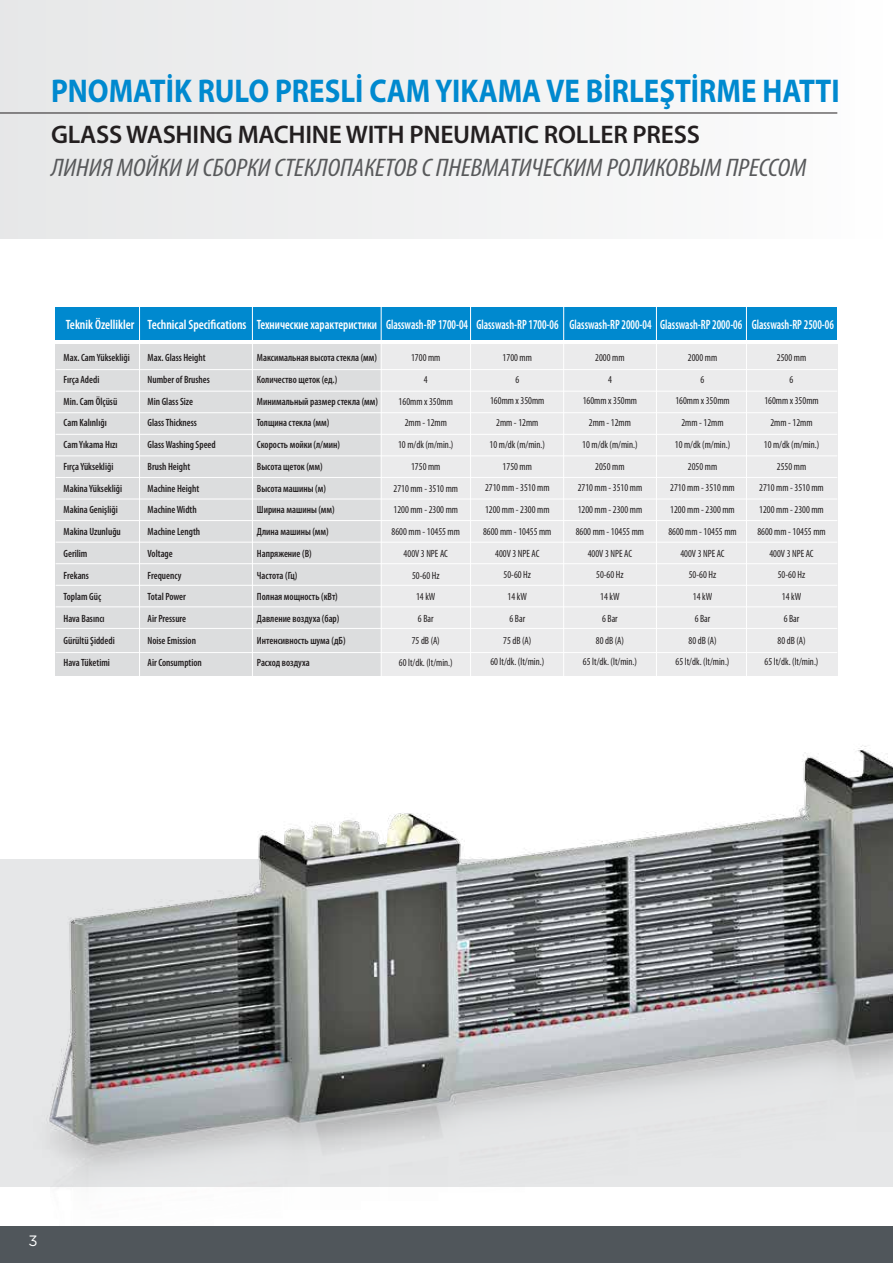
<style>
.page{position:relative;width:893px;height:1263px;background:#fff}
.page>*{position:absolute;margin:0;border:0;box-sizing:border-box;transform-origin:0 0}
.t1{font:700 33px "Myriad Pro";color:#0089cf;scale:.88 1}
.t2{font:italic condensed 25.5px "Myriad Pro";color:#58595b;scale:1.1 1}
.t3{font:600 25.5px "Myriad Pro";letter-spacing:-.01em;color:#231f20}
.t4{font:15px "Gotham";color:#fff}
.t5{font:600 condensed 13.5px "Myriad Pro";color:#fff;scale:.95 1}
.t6{font:condensed 10.5px/21.8px "Myriad Pro";color:#231f20;text-align:center;scale:.95 1}
.t7{font:600 condensed 10.5px/21.8px "Myriad Pro";color:#231f20;scale:.95 1}
</style>
<div class="page">
<div style="left:0;top:0;width:893px;height:239px;background:#f1f2f2"></div>
<hr style="left:0;top:113px;width:837px;height:1px;background:#231f20">
<img style="left:7px;top:745px;width:886px;height:482px">
<div style="left:0;top:1227px;width:893px;height:36px;background:#50565b"></div>
<div style="left:377px;top:344px;width:460px;height:331px;background:#ebebec"></div>
<div style="left:56px;top:344px;width:325px;height:331px;background:#dcddde"></div>
<div style="left:56px;top:307px;width:781px;height:33px;background:#0089cf"></div>
<hr style="left:56px;top:369px;width:781px;height:1px;background:#fff">
<hr style="left:56px;top:391px;width:781px;height:1px;background:#fff">
<hr style="left:56px;top:412px;width:781px;height:1px;background:#fff">
<hr style="left:56px;top:434px;width:781px;height:1px;background:#fff">
<hr style="left:56px;top:455px;width:781px;height:1px;background:#fff">
<hr style="left:56px;top:477px;width:781px;height:1px;background:#fff">
<hr style="left:56px;top:499px;width:781px;height:1px;background:#fff">
<hr style="left:56px;top:520px;width:781px;height:1px;background:#fff">
<hr style="left:56px;top:542px;width:781px;height:1px;background:#fff">
<hr style="left:56px;top:563px;width:781px;height:1px;background:#fff">
<hr style="left:56px;top:585px;width:781px;height:1px;background:#fff">
<hr style="left:56px;top:606px;width:781px;height:1px;background:#fff">
<hr style="left:56px;top:628px;width:781px;height:1px;background:#fff">
<hr style="left:139px;top:299px;width:1px;height:379px;background:#fff">
<hr style="left:252px;top:299px;width:1px;height:379px;background:#fff">
<hr style="left:381px;top:299px;width:1px;height:379px;background:#fff">
<hr style="left:470px;top:299px;width:1px;height:379px;background:#fff">
<hr style="left:563px;top:299px;width:1px;height:379px;background:#fff">
<hr style="left:656px;top:299px;width:1px;height:379px;background:#fff">
<hr style="left:746px;top:299px;width:1px;height:379px;background:#fff">
<hr style="left:56px;top:652px;width:781px;height:1px;background:#fff">
<h1 class="t1" style="left:51px;top:69px;width:898px">PNOMATİK RULO PRESLİ CAM YIKAMA VE BİRLEŞTİRME HATTI</h1>
<h2 class="t3" style="left:51px;top:121px;width:650px">GLASS WASHING MACHINE WITH PNEUMATIC ROLLER PRESS</h2>
<h2 class="t2" style="left:51px;top:152px;width:688px">ЛИНИЯ МОЙКИ И СБОРКИ СТЕКЛОПАКЕТОВ С ПНЕВМАТИЧЕСКИМ РОЛИКОВЫМ ПРЕССОМ</h2>
<p class="t5" style="left:66px;top:317px;width:810px">Teknik Özellikler Technical Specifications Технические характеристики Glasswash-RP 1700-04 Glasswash-RP 1700-06 Glasswash-RP 2000-04 Glasswash-RP 2000-06 Glasswash-RP 2500-06</p>
<p class="t7" style="left:64px;top:347px;width:71px">Max. Cam Yüksekliği<br>Fırça Adedi<br>Min. Cam Ölçüsü<br>Cam Kalınlığı<br>Cam Yıkama Hızı<br>Fırça Yüksekliği<br>Makina Yüksekliği<br>Makina Genişliği<br>Makina Uzunluğu<br>Gerilim<br>Frekans<br>Toplam Güç<br>Hava Basıncı<br>Gürültü Şiddedi<br>Hava Tüketimi</p>
<p class="t7" style="left:148px;top:347px;width:73px">Max. Glass Height<br>Number of Brushes<br>Min Glass Size<br>Glass Thickness<br>Glass Washing Speed<br>Brush Height<br>Machine Height<br>Machine Width<br>Machine Length<br>Voltage<br>Frequency<br>Total Power<br>Air Pressure<br>Noise Emission<br>Air Consumption</p>
<p class="t7" style="left:257px;top:347px;width:129px">Максимальная высота стекла (мм)<br>Количество щеток (ед.)<br>Минимальный размер стекла (мм)<br>Толщина стекла (мм)<br>Скорость мойки (л/мин)<br>Высота щеток (мм)<br>Высота машины (м)<br>Ширина машины (мм)<br>Длина машины (мм)<br>Напряжение (В)<br>Частота (Гц)<br>Полная мощность (кВт)<br>Давление воздуха (бар)<br>Интенсивность шума (дБ)<br>Расход воздуха</p>
<p class="t6" style="left:392px;top:347px;width:73px">1700 mm<br>4<br>160mm x 350mm<br>2mm - 12mm<br>10 m/dk (m/min.)<br>1750 mm<br>2710 mm - 3510 mm<br>1200 mm - 2300 mm<br>8600 mm - 10455 mm<br>400V 3 NPE AC<br>50-60 Hz<br>14 kW<br>6 Bar<br>75 dB (A)<br>60 lt/dk. (lt/min.)</p>
<p class="t6" style="left:483px;top:347px;width:73px">1700 mm<br>6<br>160mm x 350mm<br>2mm - 12mm<br>10 m/dk (m/min.)<br>1750 mm<br>2710 mm - 3510 mm<br>1200 mm - 2300 mm<br>8600 mm - 10455 mm<br>400V 3 NPE AC<br>50-60 Hz<br>14 kW<br>6 Bar<br>75 dB (A)<br>60 lt/dk. (lt/min.)</p>
<p class="t6" style="left:576px;top:347px;width:73px">2000 mm<br>4<br>160mm x 350mm<br>2mm - 12mm<br>10 m/dk (m/min.)<br>2050 mm<br>2710 mm - 3510 mm<br>1200 mm - 2300 mm<br>8600 mm - 10455 mm<br>400V 3 NPE AC<br>50-60 Hz<br>14 kW<br>6 Bar<br>80 dB (A)<br>65 lt/dk. (lt/min.)</p>
<p class="t6" style="left:668px;top:347px;width:73px">2000 mm<br>6<br>160mm x 350mm<br>2mm - 12mm<br>10 m/dk (m/min.)<br>2050 mm<br>2710 mm - 3510 mm<br>1200 mm - 2300 mm<br>8600 mm - 10455 mm<br>400V 3 NPE AC<br>50-60 Hz<br>14 kW<br>6 Bar<br>80 dB (A)<br>65 lt/dk. (lt/min.)</p>
<p class="t6" style="left:757px;top:347px;width:73px">2500 mm<br>6<br>160mm x 350mm<br>2mm - 12mm<br>10 m/dk (m/min.)<br>2550 mm<br>2710 mm - 3510 mm<br>1200 mm - 2300 mm<br>8600 mm - 10455 mm<br>400V 3 NPE AC<br>50-60 Hz<br>14 kW<br>6 Bar<br>80 dB (A)<br>65 lt/dk. (lt/min.)</p>
<h3 class="t4" style="left:29px;top:1231px;width:11px">3</h3>
</div>
